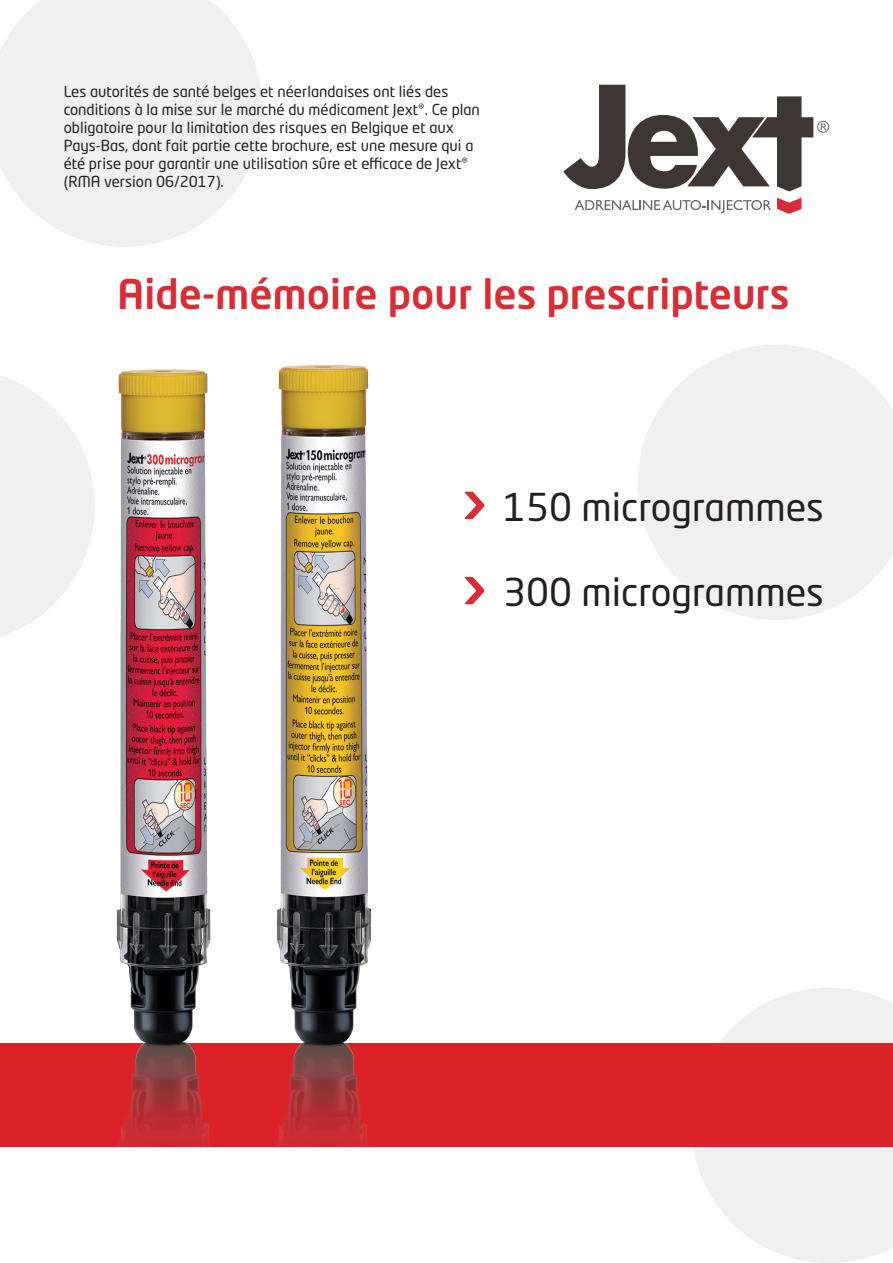
<style>
.page{position:relative;width:893px;height:1263px;background:#fff}
.page>*{position:absolute;margin:0;border:0;box-sizing:border-box;transform-origin:0 0}
.t1{font:500 40.5px "Neo Tech Pro";color:#d52e36}
.t2{font:37.95px "Neo Tech Pro";color:#231f20}
.t3{font:15px/18px "Neo Tech Pro";color:#231f20}
.s1{font-weight:500;font-size:63.3px;color:#d52e36}
</style>
<div class="page">
<svg style="left:691px;top:988px;width:202px;height:275px;fill:#f0f0f0"></svg>
<svg style="left:638px;top:345px;width:255px;height:275px;fill:#f0f0f0"></svg>
<svg style="left:0;top:0;width:263px;height:247px;fill:#f0f0f0"></svg>
<div style="left:0;top:1043px;width:893px;height:103px;background:#da2128"></div>
<img style="left:116px;top:365px;width:256px;height:780px">
<svg style="left:575px;top:200px;width:196px;height:13px"></svg>
<svg style="left:777px;top:198px;width:24px;height:16px"></svg>
<svg style="left:563px;top:85px;width:266px;height:106px"></svg>
<svg style="left:0;top:376px;width:95px;height:261px"></svg>
<p class="t3" style="left:64px;top:82px;width:418px">Les autorités de santé belges et néerlandaises ont liés des conditions à la mise sur le marché du médicament Jext<sup>®</sup>. Ce plan obligatoire pour la limitation des risques en Belgique et aux Pays-Bas, dont fait partie cette brochure, est une mesure qui a été prise pour garantir une utilisation sûre et efficace de Jext<sup>® </sup>(RMA version 06/2017).</p>
<h1 class="t1" style="left:117px;top:268px;width:674px">Aide-mémoire pour les prescripteurs</h1>
<h2 class="t2" style="left:461px;top:483px;width:364px"><span class="s1">›</span> 150 microgrammes</h2>
<h2 class="t2" style="left:461px;top:569px;width:364px"><span class="s1">›</span> 300 microgrammes</h2>
</div>
